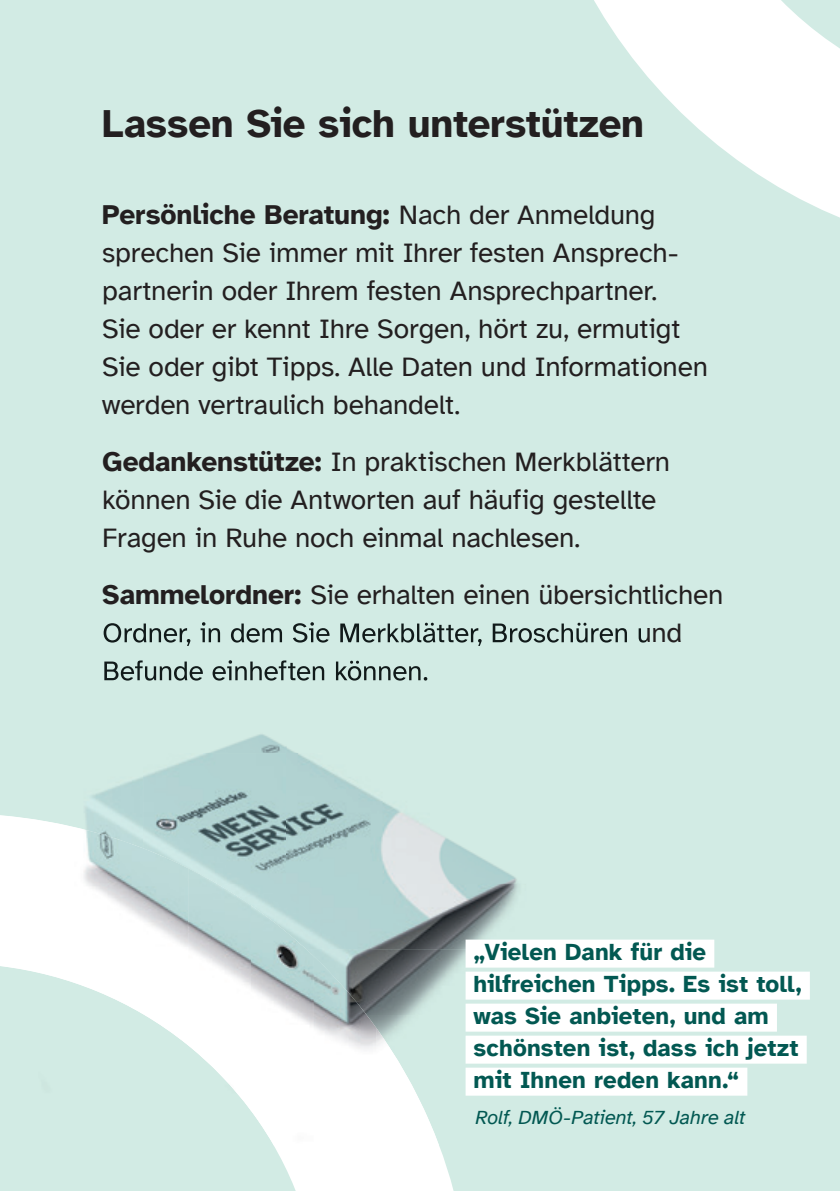
<style>
.page{position:relative;width:840px;height:1191px;background:#fff}
.page>*{position:absolute;margin:0;border:0;box-sizing:border-box;transform-origin:0 0}
.t1{font:700 40px "Atkinson Hyperlegible";letter-spacing:-.005em;color:#231f20}
.t2{font:28px/38px "Atkinson Hyperlegible";letter-spacing:-.005em;color:#231f20}
.t3{font:700 24px/32px "Atkinson Hyperlegible";letter-spacing:.005em;color:#025852}
.t4{font:italic 20px "Atkinson Hyperlegible";letter-spacing:-.005em;color:#025852}
.s1{font-weight:700}
</style>
<div class="page">
<div style="left:0;top:0;width:839px;height:1191px;background:#d2ebe4"></div>
<svg style="left:594px;top:0;width:245px;height:217px"></svg>
<svg style="left:273px;top:1145px;width:181px;height:46px;background:#fafcfc"></svg>
<img style="left:85px;top:630px;width:58px;height:185px">
<img style="left:143px;top:680px;width:375px;height:204px">
<img style="left:251px;top:884px;width:267px;height:65px">
<img style="left:314px;top:949px;width:331px;height:65px">
<img style="left:376px;top:1014px;width:269px;height:82px">
<img style="left:104px;top:622px;width:541px;height:24px">
<img style="left:104px;top:660px;width:324px;height:20px">
<img style="left:0;top:815px;width:188px;height:198px">
<img style="left:188px;top:868px;width:63px;height:243px">
<img style="left:251px;top:905px;width:63px;height:240px">
<img style="left:313px;top:956px;width:63px;height:189px">
<img style="left:141px;top:1013px;width:47px;height:32px">
<img style="left:376px;top:1028px;width:63px;height:117px">
<div style="left:465px;top:939px;width:249px;height:28px;background:#fff"></div>
<div style="left:465px;top:971px;width:344px;height:28px;background:#fff"></div>
<div style="left:465px;top:1003px;width:311px;height:28px;background:#fff"></div>
<div style="left:465px;top:1035px;width:341px;height:28px;background:#fff"></div>
<div style="left:465px;top:1067px;width:282px;height:28px;background:#fff"></div>
<h1 class="t1" style="left:102px;top:100px;width:543px">Lassen Sie sich unterstützen</h1>
<p class="t2" style="left:102px;top:196px;width:607px"><span class="s1">Persönliche Beratung:</span> Nach der Anmeldung sprechen Sie immer mit Ihrer festen Ansprech&shy;partnerin oder Ihrem festen Ansprechpartner.<br>Sie oder er kennt Ihre Sorgen, hört zu, ermutigt Sie oder gibt Tipps. Alle Daten und Informationen werden vertraulich behandelt.</p>
<p class="t2" style="left:102px;top:443px;width:569px"><span class="s1">Gedankenstütze:</span> In praktischen Merkblättern können Sie die Antworten auf häufig gestellte<br>Fragen in Ruhe noch einmal nachlesen.</p>
<p class="t2" style="left:102px;top:576px;width:622px"><span class="s1">Sammelordner:</span> Sie erhalten einen übersichtlichen</p>
<p class="t3" style="left:473px;top:935px;width:329px">„Vielen Dank für die hilfreichen Tipps. Es ist toll, was Sie anbieten, und am schönsten ist, dass ich jetzt mit Ihnen reden kann.“</p>
<p class="t4" style="left:475px;top:1106px;width:271px">Rolf, DMÖ-Patient, 57 Jahre alt</p>
</div>
